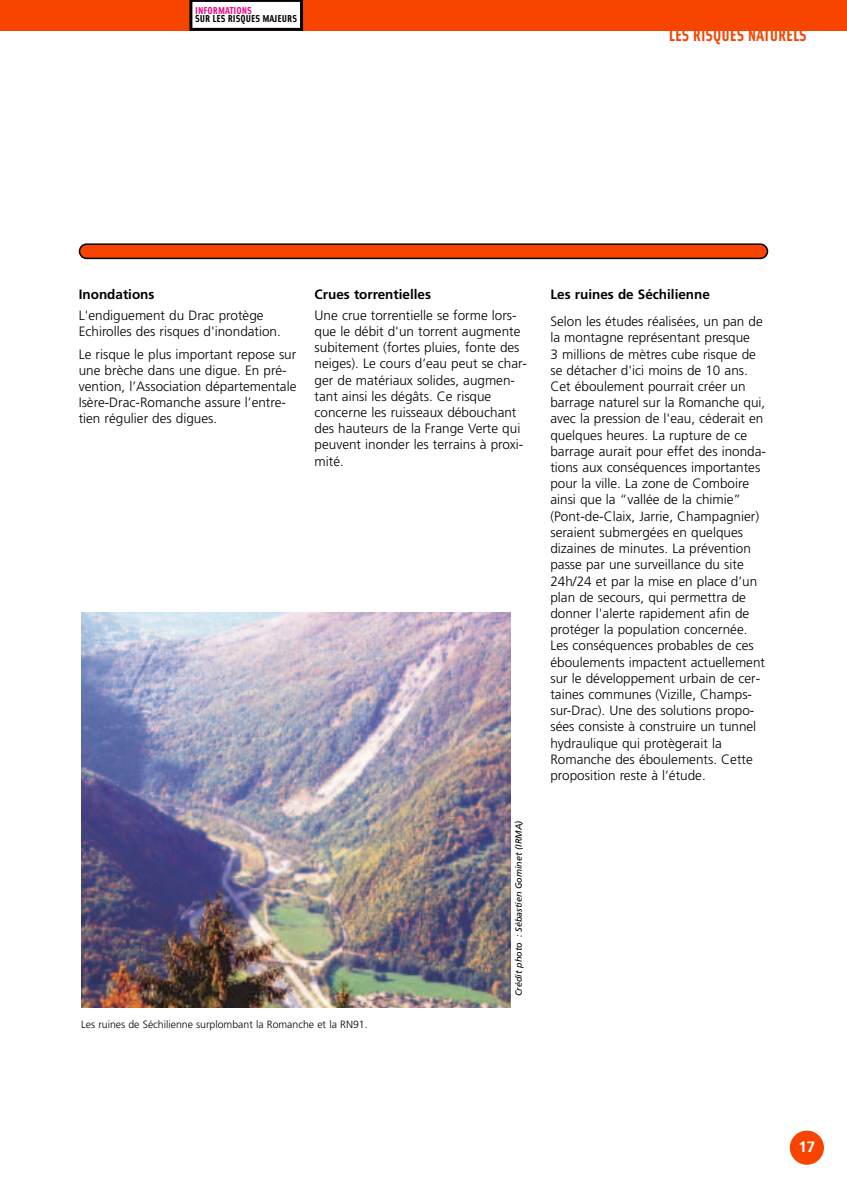
<style>
.page{position:relative;width:847px;height:1187px;background:#fff}
.page>*{position:absolute;margin:0;border:0;box-sizing:border-box;transform-origin:0 0}
.t1{font:700 17.4px "Solex";color:#f74400}
.t2{font:700 15px "Frutiger";color:#fff}
.t3{font:300 13.5px/16.2px "Frutiger";color:#000}
.t4{font:700 13.5px "Frutiger";color:#000}
.t5{font:300 10.5px "Frutiger";color:#000}
.t6{font:700 10.05px "Solex";color:#000;scale:1.09 1}
.t7{font:700 10.05px "Solex";color:#ef047e;scale:1.09 1}
.t8{font:italic 9px "Frutiger";color:#000}
</style>
<div class="page">
<div style="left:789px;top:1130px;width:34px;height:34px;background:#f74400;border-radius:50%"></div>
<img style="left:81px;top:612px;width:429px;height:395px">
<div style="left:0;top:0;width:846px;height:31px;background:#f74400"></div>
<svg style="left:189px;top:0;width:114px;height:31px;background:#cbc9c9"></svg>
<svg style="left:79px;top:243px;width:688px;height:16px;background:#cb3d07"></svg>
<p class="t7" style="left:195px;top:4px;width:54px">INFORMATIONS</p>
<p class="t6" style="left:195px;top:13px;width:95px">SUR LES RISQUES MAJEURS</p>
<p class="t1" style="left:668px;top:25px;width:139px">LES RISQUES NATURELS</p>
<p class="t4" style="left:79px;top:289px;width:77px">Inondations</p>
<p class="t3" style="left:79px;top:307px;width:203px">L'endiguement du Drac protège<br>Echirolles des risques d'inondation.</p>
<p class="t3" style="left:79px;top:346px;width:219px">Le risque le plus important repose sur une brèche dans une digue. En pré&shy;vention, l’Association départementale Isère-Drac-Romanche assure l’entre&shy;tien régulier des digues.</p>
<p class="t4" style="left:314px;top:289px;width:118px">Crues torrentielles</p>
<p class="t3" style="left:314px;top:307px;width:214px">Une crue torrentielle se forme lors&shy;que le débit d'un torrent augmente subitement (fortes pluies, fonte des neiges). Le cours d’eau peut se char&shy;ger de matériaux solides, augmen&shy;tant ainsi les dégâts. Ce risque concerne les ruisseaux débouchant des hauteurs de la Frange Verte qui peuvent inonder les terrains à proxi&shy;mité.</p>
<p class="t8" style="left:514px;top:995px;width:176px;rotate:-90deg">Crédit photo : Sébastien Gominet (IRMA)</p>
<p class="t5" style="left:81px;top:1017px;width:288px">Les ruines de Séchilienne surplombant la Romanche et la RN91.</p>
<p class="t4" style="left:550px;top:289px;width:161px">Les ruines de Séchilienne</p>
<p class="t3" style="left:550px;top:313px;width:217px">Selon les études réalisées, un pan de la montagne représentant presque<br>3 millions de mètres cube risque de se détacher d'ici moins de 10 ans.<br>Cet éboulement pourrait créer un barrage naturel sur la Romanche qui, avec la pression de l'eau, céderait en quelques heures. La rupture de ce barrage aurait pour effet des inonda&shy;tions aux conséquences importantes pour la ville. La zone de Comboire ainsi que la “vallée de la chimie” (Pont-de-Claix, Jarrie, Champagnier) seraient submergées en quelques dizaines de minutes. La prévention passe par une surveillance du site 24h/24 et par la mise en place d’un plan de secours, qui permettra de donner l'alerte rapidement afin de protéger la population concernée.<br>Les conséquences probables de ces éboulements impactent actuellement sur le développement urbain de cer&shy;taines communes (Vizille, Champs&shy;sur-Drac). Une des solutions propo&shy;sées consiste à construire un tunnel hydraulique qui protègerait la Romanche des éboulements. Cette proposition reste à l’étude.</p>
<p class="t2" style="left:798px;top:1140px;width:18px">17</p>
</div>
